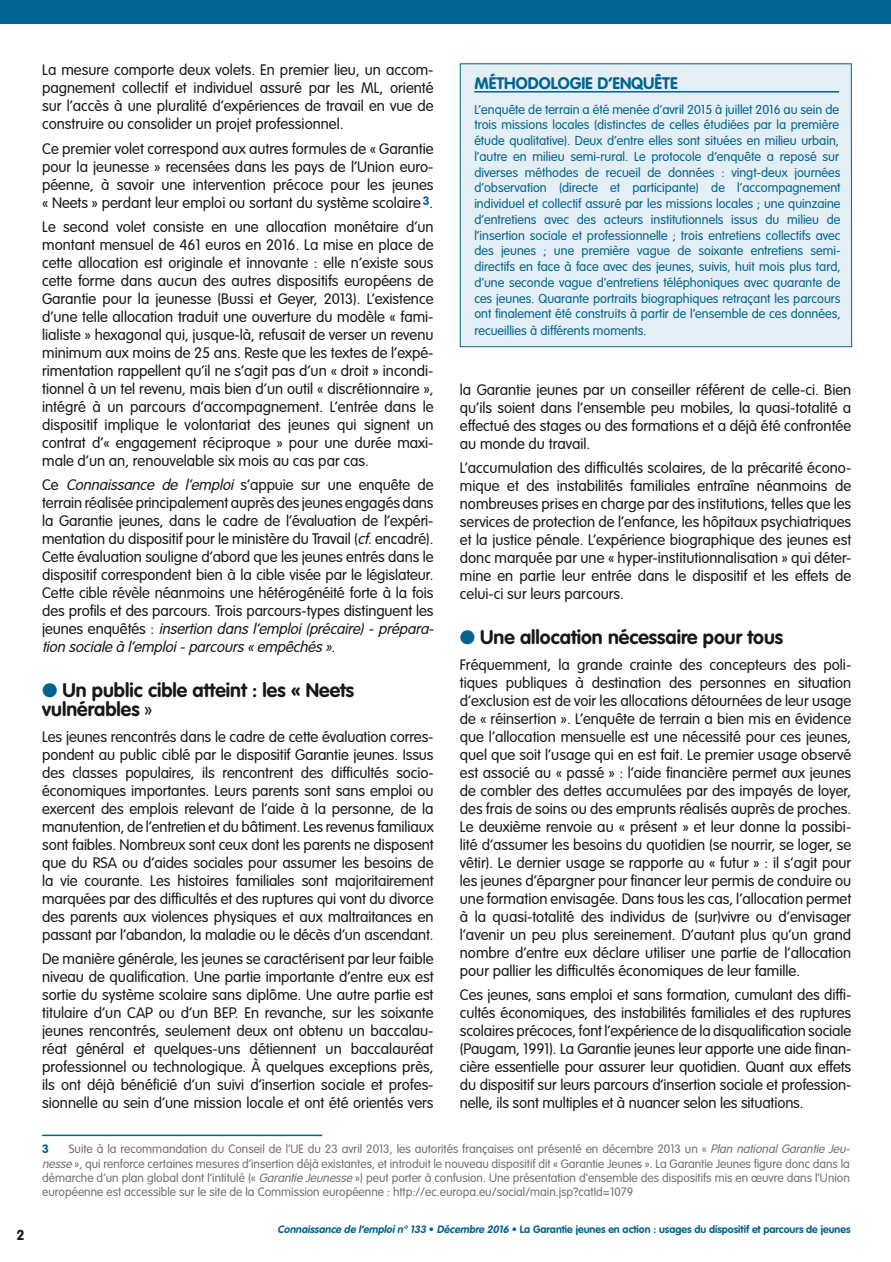
<style>
.page{position:relative;width:891px;height:1262px;background:#fff}
.page>*{position:absolute;margin:0;border:0;box-sizing:border-box;transform-origin:0 0}
.inter{font:700 19.5px/18.8px "VAG Rounded";color:#1a171c}
.Titre_encadre{font:700 16.5px "VAG Rounded";color:#006490}
.t1{font:300 15px/18px "VAG Rounded";letter-spacing:-.005em;color:#1a171c;text-align:justify}
.t2{font:700 14.25px "VAG Rounded";color:#1a171c}
.encadre{font:300 12.75px/15.8px "VAG Rounded";color:#006490}
.Notes{font:300 12px/14.4px "VAG Rounded";color:#707173}
.Notes-2{font:700 12px "VAG Rounded";color:#006490}
.t3{font:700 10.5px "VAG Rounded";color:#006490}
.s1{font-style:italic}
.s2{color:#006490}
.s3{font-weight:300}
</style>
<div class="page">
<div style="left:0;top:0;width:890px;height:24px;background:#006490"></div>
<hr style="left:42px;top:1134px;width:280px;height:2px;background:#006490">
<div style="left:460px;top:64px;width:391px;height:283px;background:#e4eef5"></div>
<div style="left:460px;top:63px;width:392px;height:284px;border:1px solid #006490"></div>
<hr style="left:474px;top:91px;width:365px;height:2px;background:#006490">
<p class="t2" style="left:17px;top:1226px;width:10px">2</p>
<p class="t1" style="left:42px;top:61px;width:393px">La mesure comporte deux volets. En premier lieu, un accom&shy;pagnement collectif et individuel assuré par les ML, orienté sur l’accès à une pluralité d’expériences de travail en vue de construire ou consolider un projet professionnel.</p>
<p class="t1" style="left:42px;top:139px;width:393px">Ce premier volet correspond aux autres formules de « Garantie pour la jeunesse » recensées dans les pays de l’Union euro&shy;péenne, à savoir une intervention précoce pour les jeunes « Neets » perdant leur emploi ou sortant du système scolaire <sup>3</sup>.</p>
<p class="t1" style="left:42px;top:218px;width:393px">Le second volet consiste en une allocation monétaire d’un montant mensuel de 461 euros en 2016. La mise en place de cette allocation est originale et innovante : elle n’existe sous cette forme dans aucun des autres dispositifs européens de Garantie pour la jeunesse (Bussi et Geyer, 2013). L’existence d’une telle allocation traduit une ouverture du modèle « fami&shy;lialiste » hexagonal qui, jusque-là, refusait de verser un revenu minimum aux moins de 25 ans. Reste que les textes de l’expé&shy;rimentation rappellent qu’il ne s’agit pas d’un « droit » incondi&shy;tionnel à un tel revenu, mais bien d’un outil « discrétionnaire », intégré à un parcours d’accompagnement. L’entrée dans le dispositif implique le volontariat des jeunes qui signent un contrat d’« engagement réciproque » pour une durée maxi&shy;male d’un an, renouvelable six mois au cas par cas.</p>
<p class="t1" style="left:42px;top:476px;width:396px;text-align:left">Ce <span class="s1">Connaissance de l’emploi</span> s’appuie sur une enquête de terrain réalisée principalement auprès des jeunes engagés dans la Garantie jeunes, dans le cadre de l’évaluation de l’expéri&shy;mentation du dispositif pour le ministère du Travail (<span class="s1">cf.</span>encadré).<br>Cette évaluation souligne d’abord que les jeunes entrés dans le dispositif correspondent bien à la cible visée par le législateur.<br>Cette cible révèle néanmoins une hétérogénéité forte à la fois des profils et des parcours. Trois parcours-types distinguent les j e u n e s e n q u ê t é s : <span class="s1">insertion dans l’emploi (précaire) - prépara&shy;tion sociale à l’emploi-parcours«empêchés»</span>.</p>
<p class="inter" style="left:42px;top:680px;width:313px"><span class="s2">●</span> Un public cible atteint : les « Neets vulnérables <span class="s3">»</span></p>
<p class="t1" style="left:42px;top:727px;width:393px">Les jeunes rencontrés dans le cadre de cette évaluation corres&shy;pondent au public ciblé par le dispositif Garantie jeunes. Issus des classes populaires, ils rencontrent des difficultés socio&shy;économiques importantes. Leurs parents sont sans emploi ou exercent des emplois relevant de l’aide à la personne, de la manutention, de l’entretien et du bâtiment. Les revenus familiaux sont faibles. Nombreux sont ceux dont les parents ne disposent que du RSA ou d’aides sociales pour assumer les besoins de la vie courante. Les histoires familiales sont majoritairement marquées par des difficultés et des ruptures qui vont du divorce des parents aux violences physiques et aux maltraitances en passant par l’abandon, la maladie ou le décès d’un ascendant.</p>
<p class="t1" style="left:42px;top:949px;width:393px">De manière générale, les jeunes se caractérisent par leur faible niveau de qualification. Une partie importante d’entre eux est sortie du système scolaire sans diplôme. Une autre partie est titulaire d’un CAP ou d’un BEP. En revanche, sur les soixante jeunes rencontrés, seulement deux ont obtenu un baccalau&shy;réat général et quelques-uns détiennent un baccalauréat professionnel ou technologique. À quelques exceptions près, ils ont déjà bénéficié d’un suivi d’insertion sociale et profes&shy;sionnelle au sein d’une mission locale et ont été orientés vers</p>
<p class="Titre_encadre" style="left:474px;top:73px;width:205px">MÉTHODOLOGIE D’ENQUÊTE</p>
<p class="encadre" style="left:474px;top:101px;width:368px">L’enquête de terrain a été menée d’avril 2015 à juillet 2016 au sein de trois missions locales (distinctes de celles étudiées par la première étude qualitative). Deux d’entre elles sont situées en milieu urbain, l’autre en milieu semi-rural. Le protocole d’enquête a reposé sur diverses méthodes de recueil de données : vingt-deux journées d’observation (directe et participante) de l’accompagnement individuel et collectif assuré par les missions locales ; une quinzaine d’entretiens avec des acteurs institutionnels issus du milieu de l’insertion sociale et professionnelle ; trois entretiens collectifs avec des jeunes ; une première vague de soixante entretiens semi&shy;directifs en face à face avec des jeunes, suivis, huit mois plus tard, d’une seconde vague d’entretiens téléphoniques avec quarante de ces jeunes. Quarante portraits biographiques retraçant les parcours ont finalement été construits à partir de l’ensemble de ces données, recueillies à différents moments.</p>
<p class="t1" style="left:460px;top:381px;width:393px">la Garantie jeunes par un conseiller référent de celle-ci. Bien qu’ils soient dans l’ensemble peu mobiles, la quasi-totalité a effectué des stages ou des formations et a déjà été confrontée au monde du travail.</p>
<p class="t1" style="left:460px;top:459px;width:393px">L’accumulation des difficultés scolaires, de la précarité écono&shy;mique et des instabilités familiales entraîne néanmoins de nombreuses prises en charge par des institutions, telles que les services de protection de l’enfance, les hôpitaux psychiatriques et la justice pénale. L’expérience biographique des jeunes est donc marquée par une « hyper-institutionnalisation » qui déter&shy;mine en partie leur entrée dans le dispositif et les effets de celui-ci sur leurs parcours.</p>
<p class="inter" style="left:460px;top:627px;width:325px"><span class="s2">●</span> Une allocation nécessaire pour tous</p>
<p class="t1" style="left:460px;top:655px;width:393px">Fréquemment, la grande crainte des concepteurs des poli&shy;tiques publiques à destination des personnes en situation d’exclusion est de voir les allocations détournées de leur usage de « réinsertion ». L’enquête de terrain a bien mis en évidence que l’allocation mensuelle est une nécessité pour ces jeunes, quel que soit l’usage qui en est fait. Le premier usage observé est associé au « passé » : l’aide financière permet aux jeunes de combler des dettes accumulées par des impayés de loyer, des frais de soins ou des emprunts réalisés auprès de proches.<br>Le deuxième renvoie au « présent » et leur donne la possibi&shy;lité d’assumer les besoins du quotidien (se nourrir, se loger, se vêtir). Le dernier usage se rapporte au « futur » : il s’agit pour les jeunes d’épargner pour financer leur permis de conduire ou une formation envisagée. Dans tous les cas, l’allocation permet à la quasi-totalité des individus de (sur)vivre ou d’envisager l’avenir un peu plus sereinement. D’autant plus qu’un grand nombre d’entre eux déclare utiliser une partie de l’allocation pour pallier les difficultés économiques de leur famille.</p>
<p class="t1" style="left:460px;top:986px;width:393px">Ces jeunes, sans emploi et sans formation, cumulant des diffi&shy;cultés économiques, des instabilités familiales et des ruptures scolaires précoces, font l’expérience de la disqualification sociale (Paugam, 1991). La Garantie jeunes leur apporte une aide finan&shy;cière essentielle pour assurer leur quotidien. Quant aux effets du dispositif sur leurs parcours d’insertion sociale et profession&shy;nelle, ils sont multiples et à nuancer selon les situations.</p>
<p class="Notes" style="left:42px;top:1141px;width:812px;text-indent:27px">Suite à la recommandation du Conseil de l’UE du 23 avril 2013, les autorités françaises ont présenté en décembre 2013 un « <span class="s1">Plan national Garantie Jeu&shy;nesse</span>», qui renforce certaines mesures d’insertion déjà existantes, et introduit le nouveau dispositif dit « Garantie Jeunes ». La Garantie Jeunes figure donc dans la démarche d’un plan global dont l’intitulé (« <span class="s1">Garantie Jeunesse</span>») peut porter à confusion. Une présentation d’ensemble des dispositifs mis en œuvre dans l’Union européenne est accessible sur le site de la Commission européenne : http://ec.europa.eu/social/main.jsp?catId=1079</p>
<p class="Notes-2" style="left:42px;top:1142px;width:8px">3</p>
<p class="t3" style="left:277px;top:1223px;width:574px"><span class="s1">Connaissance de l’emploi n°133</span> • <span class="s1">Décembre 2016</span> • La Garantie jeunes en action : usages du dispositif et parcours de jeunes</p>
</div>
